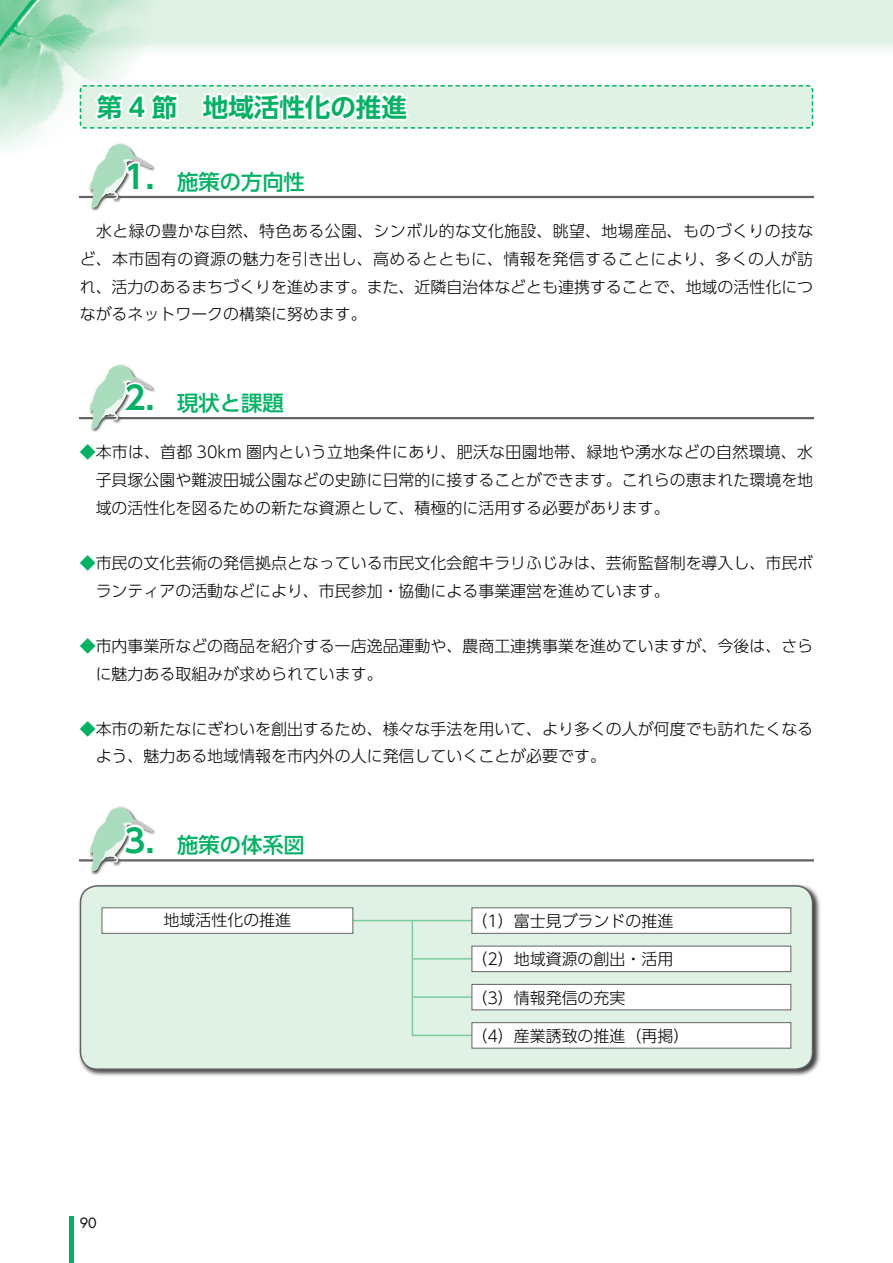
<style>
.page{position:relative;width:893px;height:1263px;background:#fff}
.page>*{position:absolute;margin:0;border:0;box-sizing:border-box;transform-origin:0 0}
.t1{font:700 25.5px "UD Shin Go Pro De";color:#00b263}
.t2{font:500 21.3px "UD Shin Go Pro";color:#00b263}
.t3{font:300 15.9px/27.6px "UD Shin Go Pro";color:#000}
.t4{font:13.8px "Futura";color:#000}
.s1{font-family:"UD Shin Go Pro De";font-weight:700;font-size:31.95px}
.s2{color:#00b263}
</style>
<div class="page">
<div style="left:0;top:0;width:893px;height:60px;background:linear-gradient(to bottom,#d8efdf,#f3faf5)"></div>
<hr style="left:69px;top:1216px;width:4px;height:47px;background:#00b263">
<img style="left:0;top:0;width:157px;height:150px">
<svg style="left:79px;top:81px;width:735px;height:48px"></svg>
<img style="left:88px;top:141px;width:69px;height:70px">
<hr style="left:80px;top:196px;width:25px;height:2px;background:#636363">
<hr style="left:113px;top:196px;width:700px;height:2px;background:#636363">
<svg style="left:90px;top:143px;width:62px;height:64px"></svg>
<svg style="left:172px;top:195px;width:136px;height:1px"></svg>
<img style="left:88px;top:386px;width:69px;height:46px">
<hr style="left:80px;top:417px;width:25px;height:2px;background:#636363">
<hr style="left:113px;top:417px;width:700px;height:2px;background:#636363">
<svg style="left:90px;top:364px;width:62px;height:65px"></svg>
<svg style="left:173px;top:419px;width:119px;height:1px"></svg>
<img style="left:88px;top:806px;width:69px;height:69px">
<hr style="left:80px;top:859px;width:25px;height:2px;background:#636363">
<hr style="left:113px;top:859px;width:700px;height:2px;background:#636363">
<svg style="left:90px;top:807px;width:62px;height:64px"></svg>
<svg style="left:172px;top:859px;width:136px;height:3px"></svg>
<div style="left:78px;top:884px;width:743px;height:194px;background:#000;opacity:.75"></div>
<div style="left:80px;top:886px;width:732px;height:183px;background:#e0f2e6;border-radius:17px"></div>
<hr style="left:353px;top:920px;width:119px;height:1px;background:#7bcd9d">
<svg style="left:411px;top:919px;width:62px;height:118px"></svg>
<div style="left:472px;top:908px;width:319px;height:25px;background:#fff"></div>
<div style="left:472px;top:907px;width:319px;height:27px;border:1px solid #636363"></div>
<div style="left:102px;top:908px;width:251px;height:25px;background:#fff"></div>
<div style="left:102px;top:907px;width:251px;height:27px;border:1px solid #636363"></div>
<div style="left:472px;top:946px;width:319px;height:26px;background:#fff"></div>
<div style="left:472px;top:946px;width:319px;height:26px;border:1px solid #636363"></div>
<div style="left:472px;top:984px;width:319px;height:26px;background:#fff"></div>
<div style="left:472px;top:984px;width:319px;height:26px;border:1px solid #636363"></div>
<div style="left:472px;top:1023px;width:319px;height:25px;background:#fff"></div>
<div style="left:472px;top:1022px;width:319px;height:26px;border:1px solid #636363"></div>
<div style="left:80px;top:885px;width:733px;height:185px;border:1px solid #636363;border-radius:17px"></div>
<p class="t1" style="left:97px;top:86px;width:312px">第 4 節　地域活性化の推進</p>
<p class="t2" style="left:124px;top:164px;width:182px"><span class="s1">1．</span>施策の方向性</p>
<p class="t3" style="left:80px;top:217px;width:735px;text-align:justify">　水と緑の豊かな自然、特色ある公園、シンボル的な文化施設、眺望、地場産品、ものづくりの技など、本市固有の資源の魅力を引き出し、高めるとともに、情報を発信することにより、多くの人が訪れ、活力のあるまちづくりを進めます。また、近隣自治体などとも連携することで、地域の活性化につながるネットワークの構築に努めます。</p>
<p class="t2" style="left:124px;top:385px;width:161px"><span class="s1">2．</span>現状と課題</p>
<p class="t3" style="left:96px;top:438px;width:719px;text-align:justify;text-indent:-16px"><span class="s2">◆</span>本市は、首都 30km 圏内という立地条件にあり、肥沃な田園地帯、緑地や湧水などの自然環境、水子貝塚公園や難波田城公園などの史跡に日常的に接することができます。これらの恵まれた環境を地域の活性化を図るための新たな資源として、積極的に活用する必要があります。</p>
<p class="t3" style="left:96px;top:549px;width:719px;text-indent:-16px"><span class="s2">◆</span>市民の文化芸術の発信拠点となっている市民文化会館キラリふじみは、芸術監督制を導入し、市民ボランティアの活動などにより、市民参加・協働による事業運営を進めています。</p>
<p class="t3" style="left:96px;top:631px;width:719px;text-indent:-16px"><span class="s2">◆</span>市内事業所などの商品を紹介する一店逸品運動や、農商工連携事業を進めていますが、今後は、さらに魅力ある取組みが求められています。</p>
<p class="t3" style="left:96px;top:714px;width:719px;text-indent:-16px"><span class="s2">◆</span>本市の新たなにぎわいを創出するため、様々な手法を用いて、より多くの人が何度でも訪れたくなるよう、魅力ある地域情報を市内外の人に発信していくことが必要です。</p>
<p class="t2" style="left:124px;top:827px;width:182px"><span class="s1">3．</span>施策の体系図</p>
<p class="t3" style="left:164px;top:906px;width:129px">地域活性化の推進</p>
<p class="t3" style="left:471px;top:907px;width:203px">（1）富士見ブランドの推進</p>
<p class="t3" style="left:471px;top:945px;width:203px">（2）地域資源の創出・活用</p>
<p class="t3" style="left:471px;top:983px;width:156px">（3）情報発信の充実</p>
<p class="t3" style="left:471px;top:1021px;width:219px">（4）産業誘致の推進（再掲）</p>
<p class="t4" style="left:80px;top:1214px;width:19px">90</p>
</div>
